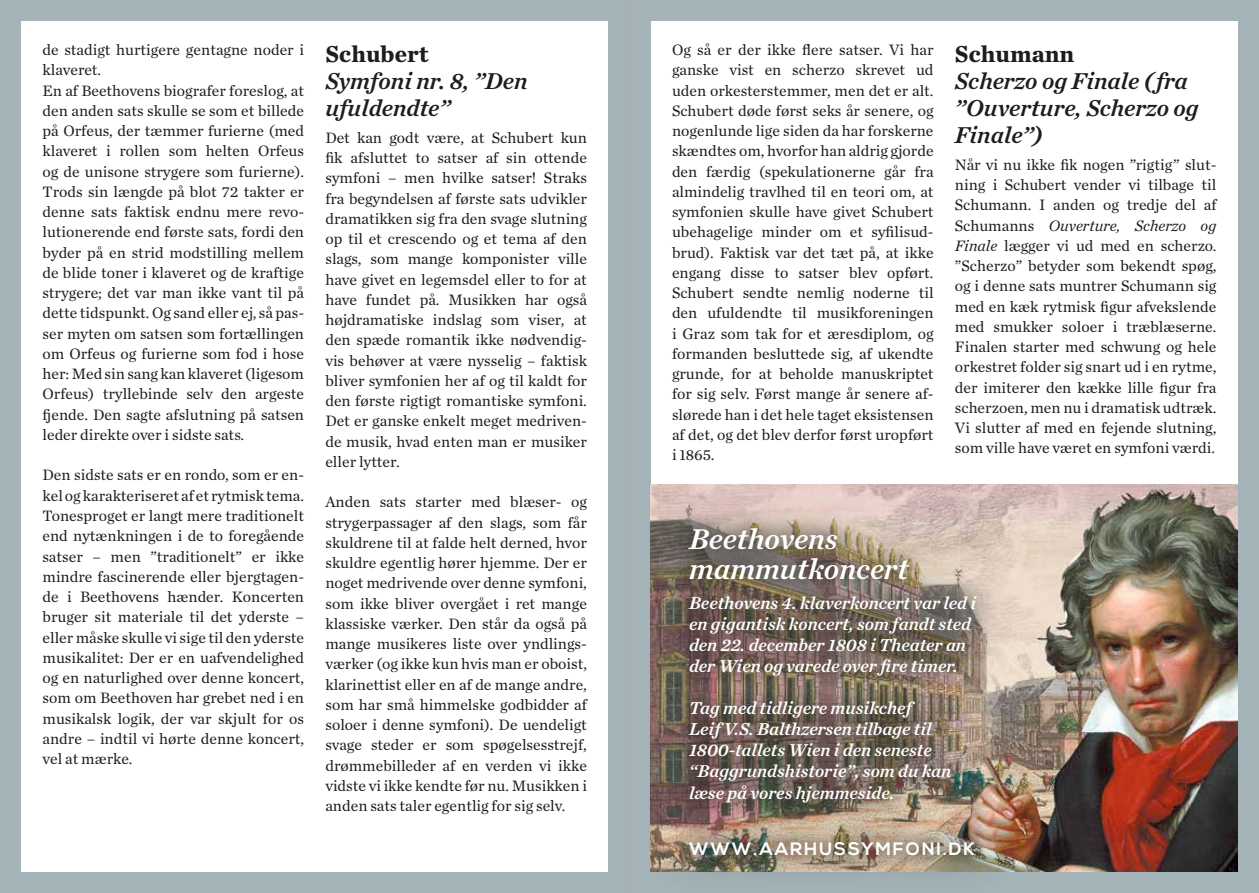
<style>
.page{position:relative;width:1259px;height:893px;background:#fff}
.page>*{position:absolute;margin:0;border:0;box-sizing:border-box;transform-origin:0 0}
.t1{font:italic 30px/30px "Chronicle Text G1 Semi";color:#fff}
.t2{font:italic 24px/27px "Chronicle Text G1 Semi";color:#1d1d1b}
.t3{font:700 24px "Chronicle Text G1";color:#1d1d1b}
.t4{font:italic 18px/21px "Chronicle Text G1 Semi";color:#fff}
.t5{font:700 18px "Nexa";letter-spacing:.1em;color:#fff}
.t6{font:15.75px/20.2px "Chronicle Text G1";color:#1d1d1b;text-align:justify}
.s1{font-style:italic}
</style>
<div class="page">
<div style="left:0;top:0;width:629px;height:893px;background:#a4b3b8"></div>
<div style="left:629px;top:0;width:630px;height:893px;background:#a4b3b8"></div>
<div style="left:21px;top:21px;width:587px;height:851px;background:#fff"></div>
<div style="left:651px;top:21px;width:586px;height:464px;background:#fff"></div>
<img style="left:651px;top:485px;width:586px;height:387px">
<div style="left:653px;top:493px;width:358px;height:344px;background:#1d1d1b;opacity:.7"></div>
<img style="left:656px;top:805px;width:351px;height:87px">
<p class="t6" style="left:43px;top:39px;width:263px;text-align:left">de stadigt hurtigere gentagne noder i klaveret.<br>En af Beethovens biografer foreslog, at den anden sats skulle se som et billede på Orfeus, der tæmmer furierne (med klaveret i rollen som helten Orfeus og de unisone strygere som furierne).<br>Trods sin længde på blot 72 takter er denne sats faktisk endnu mere revo&shy;lutionerende end første sats, fordi den byder på en strid modstilling mellem de blide toner i klaveret og de kraftige strygere; det var man ikke vant til på dette tidspunkt. Og sand eller ej, så pas&shy;ser myten om satsen som fortællingen om Orfeus og furierne som fod i hose her: Med sin sang kan klaveret (ligesom Orfeus) tryllebinde selv den argeste fjende. Den sagte afslutning på satsen leder direkte over i sidste sats.</p>
<p class="t6" style="left:43px;top:464px;width:263px">Den sidste sats er en rondo, som er en&shy;kel og karakteriseret af et rytmisk tema.<br>Tonesproget er langt mere traditionelt end nytænkningen i de to foregående satser – men ”traditionelt” er ikke mindre fascinerende eller bjergtagen&shy;de i Beethovens hænder. Koncerten bruger sit materiale til det yderste – eller måske skulle vi sige til den yderste musikalitet: Der er en uafvendelighed og en naturlighed over denne koncert, som om Beethoven har grebet ned i en musikalsk logik, der var skjult for os andre – indtil vi hørte denne koncert, vel at mærke.</p>
<h2 class="t3" style="left:325px;top:34px;width:105px">Schubert</h2>
<h2 class="t2" style="left:325px;top:66px;width:204px">Symfoni nr. 8, ”Den ufuldendte”</h2>
<p class="t6" style="left:325px;top:126px;width:263px">Det kan godt være, at Schubert kun fik afsluttet to satser af sin ottende symfoni – men hvilke satser! Straks fra begyndelsen af første sats udvikler dramatikken sig fra den svage slutning op til et crescendo og et tema af den slags, som mange komponister ville have givet en legemsdel eller to for at have fundet på. Musikken har også højdramatiske indslag som viser, at den spæde romantik ikke nødvendig&shy;vis behøver at være nysselig – faktisk bliver symfonien her af og til kaldt for den første rigtigt romantiske symfoni.<br>Det er ganske enkelt meget medriven&shy;de musik, hvad enten man er musiker eller lytter.</p>
<p class="t6" style="left:325px;top:491px;width:263px">Anden sats starter med blæser- og strygerpassager af den slags, som får skuldrene til at falde helt derned, hvor skuldre egentlig hører hjemme. Der er noget medrivende over denne symfoni, som ikke bliver overgået i ret mange klassiske værker. Den står da også på mange musikeres liste over yndlings&shy;værker (og ikke kun hvis man er oboist, klarinettist eller en af de mange andre, som har små himmelske godbidder af soloer i denne symfoni). De uendeligt svage steder er som spøgelsesstrejf, drømmebilleder af en verden vi ikke vidste vi ikke kendte før nu. Musikken i anden sats taler egentlig for sig selv.</p>
<p class="t6" style="left:672px;top:39px;width:263px">Og så er der ikke flere satser. Vi har ganske vist en scherzo skrevet ud uden orkesterstemmer, men det er alt.<br>Schubert døde først seks år senere, og nogenlunde lige siden da har forskerne skændtes om, hvorfor han aldrig gjorde den færdig (spekulationerne går fra almindelig travlhed til en teori om, at symfonien skulle have givet Schubert ubehagelige minder om et syfilisud&shy;brud). Faktisk var det tæt på, at ikke engang disse to satser blev opført.<br>Schubert sendte nemlig noderne til den ufuldendte til musikforeningen i Graz som tak for et æresdiplom, og formanden besluttede sig, af ukendte grunde, for at beholde manuskriptet for sig selv. Først mange år senere af&shy;slørede han i det hele taget eksistensen af det, og det blev derfor først uropført i 1865.</p>
<h2 class="t3" style="left:955px;top:34px;width:121px">Schumann</h2>
<h2 class="t2" style="left:955px;top:66px;width:245px">Scherzo og Finale ( fra ”Ouverture, Scherzo og<br>Finale”)</h2>
<p class="t6" style="left:955px;top:153px;width:263px">Når vi nu ikke fik nogen ”rigtig” slut&shy;ning i Schubert vender vi tilbage til Schumann. I anden og tredje del af Schumanns <span class="s1">Ouverture, Scherzo og Finale</span> lægger vi ud med en scherzo. ”Scherzo” betyder som bekendt spøg, og i denne sats muntrer Schumann sig med en kæk rytmisk figur afvekslende med smukker soloer i træblæserne.<br>Finalen starter med schwung og hele orkestret folder sig snart ud i en rytme, der imiterer den kække lille figur fra scherzoen, men nu i dramatisk udtræk.<br>Vi slutter af med en fejende slutning, som ville have været en symfoni værdi.</p>
<h1 class="t1" style="left:689px;top:523px;width:221px">Beethovens mammutkoncert</h1>
<p class="t4" style="left:689px;top:592px;width:289px">Beethovens 4. klaverkoncert var led i en gigantisk koncert, som fandt sted den 22. december 1808 i Theater an der Wien og varede over fire timer.</p>
<p class="t4" style="left:689px;top:697px;width:264px">Tag med tidligere musikchef<br>Leif V.S. Balthzersen tilbage til<br>1800-tallets Wien i den seneste “Baggrundshistorie”, som du kan læse på vores hjemmeside.</p>
<p class="t5" style="left:689px;top:838px;width:288px">WWW.AARHUSSYMFONI.DK</p>
</div>
